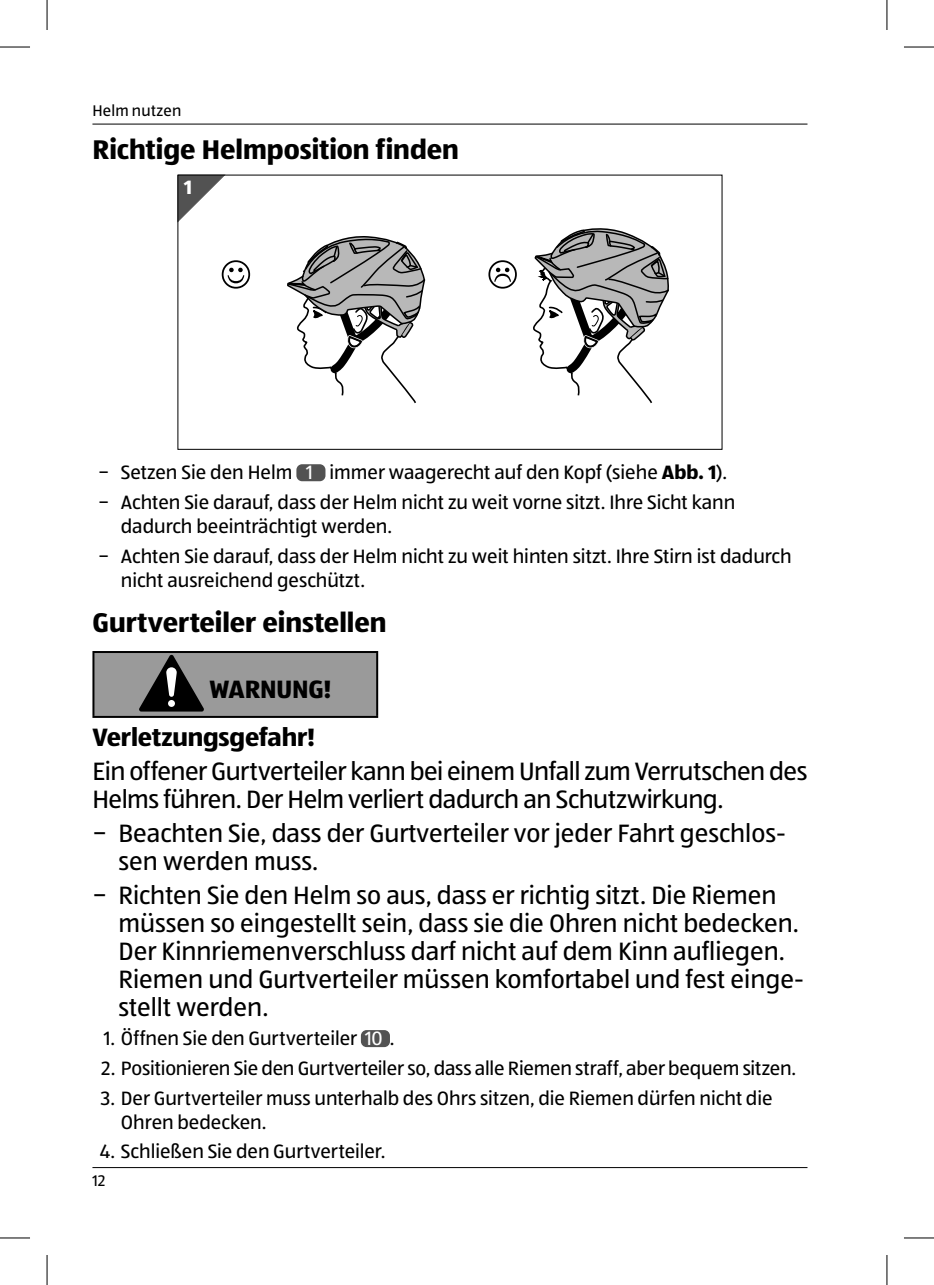
<style>
.page{position:relative;width:934px;height:1285px;background:#fff}
.page>*{position:absolute;margin:0;border:0;box-sizing:border-box;transform-origin:0 0}
.t1{font:700 28px "ALDISUEDOT";color:#000}
.t2{font:26px/28px "ALDISUEDOT";color:#000}
.t3{font:26px/28px "ALDISUEDOT";letter-spacing:-.02em;color:#000}
.t4{font:700 26px/48.4px "ALDISUEDOT";letter-spacing:-.005em;color:#000}
.t5{font:20px/29.6px "ALDISUEDOT";color:#000}
.t6{font:700 20px "ALDISUEDOT";color:#fff}
.t7{font:16px "ALDISUEDOT";letter-spacing:.015em;color:#000}
.s1{color:#fff}
.s2{font-weight:700}
</style>
<div class="page">
<hr style="left:92px;top:124px;width:715px;height:1px;background:#010101">
<hr style="left:92px;top:1167px;width:715px;height:1px;background:#010101">
<svg style="left:177px;top:174px;width:49px;height:47px"></svg>
<div style="left:177px;top:175px;width:545px;height:275px;border:1px solid #000"></div>
<div style="left:184px;top:178px;width:13px;height:16px;background:#525252"></div>
<svg style="left:222px;top:236px;width:204px;height:168px"></svg>
<svg style="left:488px;top:228px;width:181px;height:176px"></svg>
<div style="left:296px;top:464px;width:29px;height:17px;background:#525252;border-radius:6px"></div>
<div style="left:93px;top:652px;width:284px;height:65px;background:#9a9a9a"></div>
<hr style="left:92px;top:651px;width:286px;height:2px;background:#000">
<hr style="left:92px;top:653px;width:2px;height:63px;background:#000">
<hr style="left:376px;top:653px;width:2px;height:63px;background:#000">
<hr style="left:92px;top:716px;width:286px;height:2px;background:#000">
<svg style="left:139px;top:654px;width:65px;height:57px"></svg>
<div style="left:361px;top:1030px;width:29px;height:17px;background:#525252;border-radius:6px"></div>
<hr style="left:0;top:47px;width:30px;height:1px;background:#000">
<hr style="left:903px;top:47px;width:30px;height:1px;background:#000">
<hr style="left:0;top:1237px;width:30px;height:1px;background:#000">
<hr style="left:903px;top:1237px;width:30px;height:1px;background:#000">
<hr style="left:47px;top:0;width:1px;height:30px;background:#000">
<hr style="left:47px;top:1255px;width:1px;height:30px;background:#000">
<hr style="left:886px;top:0;width:1px;height:30px;background:#000">
<hr style="left:886px;top:1255px;width:1px;height:30px;background:#000">
<p class="t7" style="left:92px;top:100px;width:90px">Helm nutzen</p>
<h1 class="t1" style="left:92px;top:131px;width:368px">Richtige Helmposition finden</h1>
<p class="t6" style="left:184px;top:174px;width:9px">1</p>
<p class="t5" style="left:98px;top:457px;width:638px">− Setzen Sie den Helm <span class="s1">1</span> immer waagerecht auf den Kopf (siehe <span class="s2">Abb. 1</span>). − Achten Sie darauf, dass der Helm nicht zu weit vorne sitzt. Ihre Sicht kann</p>
<p class="t5" style="left:98px;top:511px;width:694px;text-indent:23px">dadurch beeinträchtigt werden.<br>− Achten Sie darauf, dass der Helm nicht zu weit hinten sitzt. Ihre Stirn ist dadurch</p>
<p class="t5" style="left:121px;top:564px;width:246px">nicht ausreichend geschützt.</p>
<h1 class="t1" style="left:92px;top:603px;width:295px">Gurtverteiler einstellen</h1>
<h2 class="t4" style="left:92px;top:664px;width:240px;text-indent:117px">WARNUNG!<br>Verletzungsgefahr!</h2>
<h2 class="t3" style="left:92px;top:756px;width:716px">Ein offener Gurtverteiler kann bei einem Unfall zum Verrutschen des<br>Helms führen. Der Helm verliert dadurch an Schutzwirkung.</h2>
<h2 class="t2" style="left:118px;top:818px;width:668px;text-indent:-26px">− Beachten Sie, dass der Gurtverteiler vor jeder Fahrt geschlos&shy;sen werden muss.</h2>
<p class="t2" style="left:118px;top:880px;width:686px;text-indent:-26px">− Richten Sie den Helm so aus, dass er richtig sitzt. Die Riemen müssen so eingestellt sein, dass sie die Ohren nicht bedecken.<br>Der Kinnriemenverschluss darf nicht auf dem Kinn aufliegen.<br>Riemen und Gurtverteiler müssen komfortabel und fest einge&shy;stellt werden.</p>
<p class="t5" style="left:104px;top:1023px;width:292px">1. Öffnen Sie den Gurtverteiler <span class="s1">10</span> .</p>
<p class="t5" style="left:102px;top:1052px;width:695px">2. Positionieren Sie den Gurtverteiler so, dass alle Riemen straff, aber bequem sitzen.</p>
<p class="t5" style="left:121px;top:1085px;width:653px;line-height:24px;text-indent:-20px">3. Der Gurtverteiler muss unterhalb des Ohrs sitzen, die Riemen dürfen nicht die<br>Ohren bedecken.</p>
<p class="t5" style="left:100px;top:1136px;width:287px">4. Schließen Sie den Gurtverteiler.</p>
<p class="t7" style="left:92px;top:1170px;width:15px">12</p>
</div>
